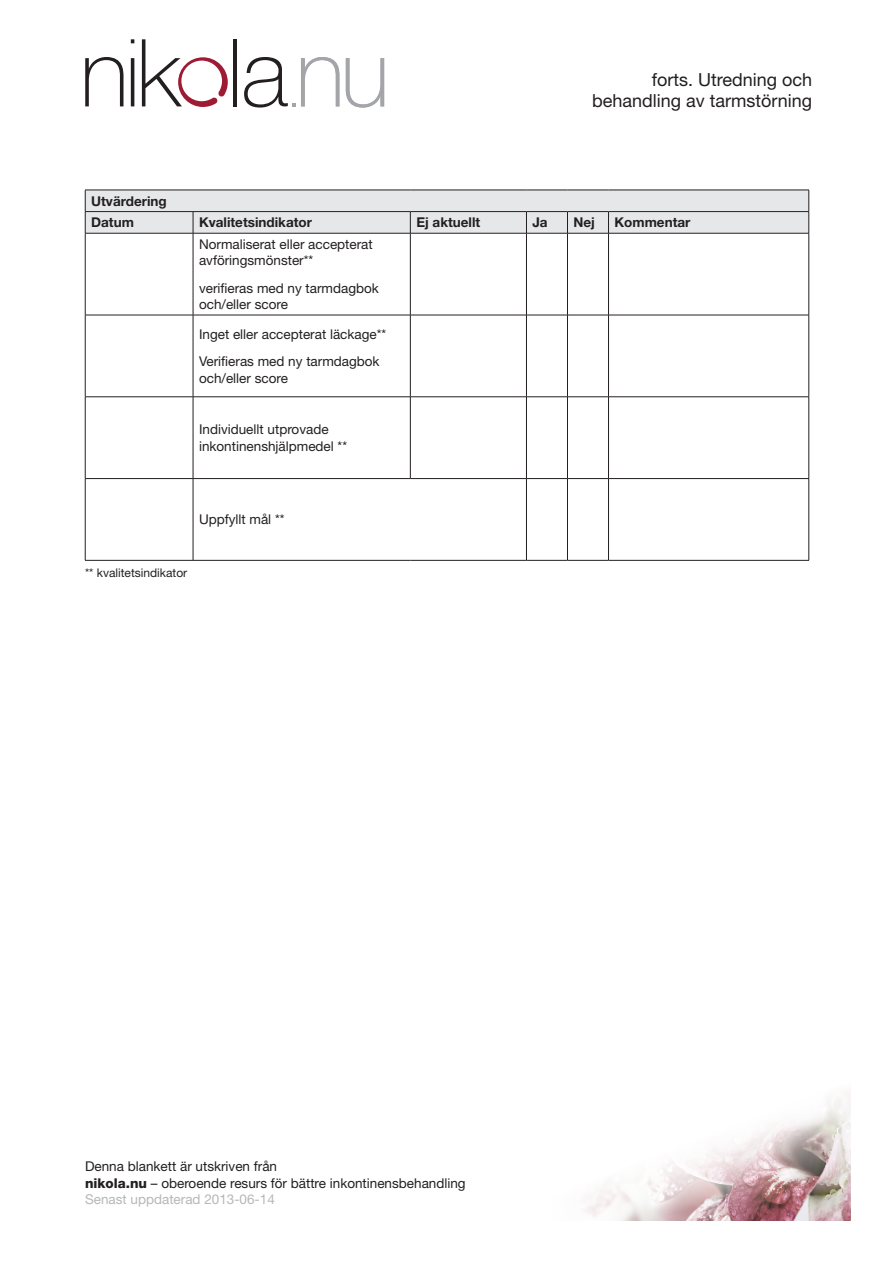
<style>
.page{position:relative;width:893px;height:1263px;background:#fff}
.page>*{position:absolute;margin:0;border:0;box-sizing:border-box;transform-origin:0 0}
.bröd{font:18px "Helvetica Neue LT Std";color:#231f20}
.bröd-2{font:13.5px/16.5px "Helvetica Neue LT Std";color:#231f20}
.tabellhuvud{font:700 13.5px "Helvetica Neue LT Std";color:#231f20}
.bröd-3{font:12px "Helvetica Neue LT Std";color:#231f20}
.s1{font-weight:800}
.s2{color:#b6b7bb}
</style>
<div class="page">
<svg style="left:585px;top:1091px;width:266px;height:130px"></svg>
<svg style="left:85px;top:57px;width:38px;height:49px"></svg>
<hr style="left:131px;top:58px;width:3px;height:48px;background:#231f20">
<svg style="left:131px;top:39px;width:3px;height:4px"></svg>
<hr style="left:233px;top:39px;width:4px;height:67px;background:#231f20">
<svg style="left:244px;top:57px;width:96px;height:51px"></svg>
<svg style="left:346px;top:58px;width:38px;height:50px"></svg>
<svg style="left:142px;top:39px;width:86px;height:68px"></svg>
<svg style="left:86px;top:234px;width:722px;height:326px"></svg>
<svg style="left:85px;top:190px;width:724px;height:43px;background:#dddddf"></svg>
<hr style="left:85px;top:233px;width:108px;height:1px;background:#231f20">
<hr style="left:193px;top:233px;width:217px;height:1px;background:#231f20">
<hr style="left:410px;top:233px;width:116px;height:1px;background:#231f20">
<hr style="left:526px;top:233px;width:41px;height:1px;background:#231f20">
<hr style="left:567px;top:233px;width:41px;height:1px;background:#231f20">
<hr style="left:608px;top:233px;width:201px;height:1px;background:#231f20">
<hr style="left:85px;top:233px;width:1px;height:82px;background:#231f20">
<hr style="left:193px;top:233px;width:1px;height:82px;background:#231f20">
<hr style="left:410px;top:233px;width:1px;height:82px;background:#231f20">
<hr style="left:526px;top:233px;width:1px;height:82px;background:#231f20">
<hr style="left:567px;top:233px;width:1px;height:82px;background:#231f20">
<hr style="left:608px;top:233px;width:1px;height:82px;background:#231f20">
<hr style="left:808px;top:233px;width:1px;height:82px;background:#231f20">
<hr style="left:85px;top:315px;width:108px;height:1px;background:#231f20">
<hr style="left:85px;top:315px;width:1px;height:82px;background:#231f20">
<hr style="left:193px;top:315px;width:217px;height:1px;background:#231f20">
<hr style="left:193px;top:315px;width:1px;height:82px;background:#231f20">
<hr style="left:410px;top:315px;width:116px;height:1px;background:#231f20">
<hr style="left:410px;top:315px;width:1px;height:82px;background:#231f20">
<hr style="left:526px;top:315px;width:41px;height:1px;background:#231f20">
<hr style="left:526px;top:315px;width:1px;height:82px;background:#231f20">
<hr style="left:567px;top:315px;width:41px;height:1px;background:#231f20">
<hr style="left:567px;top:315px;width:1px;height:82px;background:#231f20">
<hr style="left:608px;top:315px;width:201px;height:1px;background:#231f20">
<hr style="left:608px;top:315px;width:1px;height:82px;background:#231f20">
<hr style="left:808px;top:315px;width:1px;height:82px;background:#231f20">
<hr style="left:85px;top:396px;width:108px;height:1px;background:#231f20">
<hr style="left:85px;top:397px;width:1px;height:81px;background:#231f20">
<hr style="left:193px;top:396px;width:217px;height:1px;background:#231f20">
<hr style="left:193px;top:397px;width:1px;height:81px;background:#231f20">
<hr style="left:410px;top:396px;width:116px;height:1px;background:#231f20">
<hr style="left:410px;top:397px;width:1px;height:81px;background:#231f20">
<hr style="left:526px;top:396px;width:41px;height:1px;background:#231f20">
<hr style="left:526px;top:397px;width:1px;height:81px;background:#231f20">
<hr style="left:567px;top:396px;width:41px;height:1px;background:#231f20">
<hr style="left:567px;top:397px;width:1px;height:81px;background:#231f20">
<hr style="left:608px;top:396px;width:201px;height:1px;background:#231f20">
<hr style="left:608px;top:397px;width:1px;height:81px;background:#231f20">
<hr style="left:808px;top:397px;width:1px;height:81px;background:#231f20">
<hr style="left:85px;top:478px;width:108px;height:1px;background:#231f20">
<hr style="left:85px;top:479px;width:1px;height:81px;background:#231f20">
<hr style="left:193px;top:478px;width:217px;height:1px;background:#231f20">
<hr style="left:193px;top:479px;width:1px;height:81px;background:#231f20">
<hr style="left:410px;top:478px;width:116px;height:1px;background:#231f20">
<hr style="left:526px;top:478px;width:41px;height:1px;background:#231f20">
<hr style="left:526px;top:479px;width:1px;height:81px;background:#231f20">
<hr style="left:567px;top:478px;width:41px;height:1px;background:#231f20">
<hr style="left:567px;top:479px;width:1px;height:81px;background:#231f20">
<hr style="left:608px;top:478px;width:201px;height:1px;background:#231f20">
<hr style="left:608px;top:479px;width:1px;height:81px;background:#231f20">
<hr style="left:808px;top:479px;width:1px;height:81px;background:#231f20">
<hr style="left:85px;top:560px;width:108px;height:1px;background:#231f20">
<hr style="left:193px;top:560px;width:217px;height:1px;background:#231f20">
<hr style="left:410px;top:560px;width:116px;height:1px;background:#231f20">
<hr style="left:526px;top:560px;width:41px;height:1px;background:#231f20">
<hr style="left:567px;top:560px;width:41px;height:1px;background:#231f20">
<hr style="left:608px;top:560px;width:201px;height:1px;background:#231f20">
<p class="bröd" style="left:652px;top:69px;width:162px">forts. Utredning och</p>
<p class="bröd" style="left:592px;top:90px;width:222px">behandling av tarmstörning</p>
<p class="tabellhuvud" style="left:91px;top:192px;width:77px">Utvärdering</p>
<p class="tabellhuvud" style="left:91px;top:214px;width:44px">Datum</p>
<p class="tabellhuvud" style="left:199px;top:214px;width:114px">Kvalitetsindikator</p>
<p class="tabellhuvud" style="left:416px;top:214px;width:65px">Ej aktuellt</p>
<p class="tabellhuvud" style="left:532px;top:214px;width:17px">Ja</p>
<p class="tabellhuvud" style="left:573px;top:214px;width:23px">Nej</p>
<p class="tabellhuvud" style="left:614px;top:214px;width:77px">Kommentar</p>
<p class="bröd-2" style="left:199px;top:236px;width:175px">Normaliserat eller accepterat avföringsmönster**</p>
<p class="bröd-2" style="left:199px;top:279px;width:181px">verifieras med ny tarmdagbok och/eller score</p>
<p class="bröd-2" style="left:199px;top:326px;width:189px">Inget eller accepterat läckage**</p>
<p class="bröd-2" style="left:199px;top:353px;width:182px">Verifieras med ny tarmdagbok och/eller score</p>
<p class="bröd-2" style="left:199px;top:421px;width:150px">Individuellt utprovade inkontinenshjälpmedel **</p>
<p class="bröd-2" style="left:199px;top:511px;width:87px">Uppfyllt mål **</p>
<p class="bröd-3" style="left:85px;top:565px;width:104px">** kvalitetsindikator</p>
<p class="bröd-2" style="left:85px;top:1158px;width:382px">Denna blankett är utskriven från<br><span class="s1">nikola.nu</span> – oberoende resurs för bättre inkontinensbehandling<br><span class="s2">Senast uppdaterad 2013-06-14</span></p>
</div>
